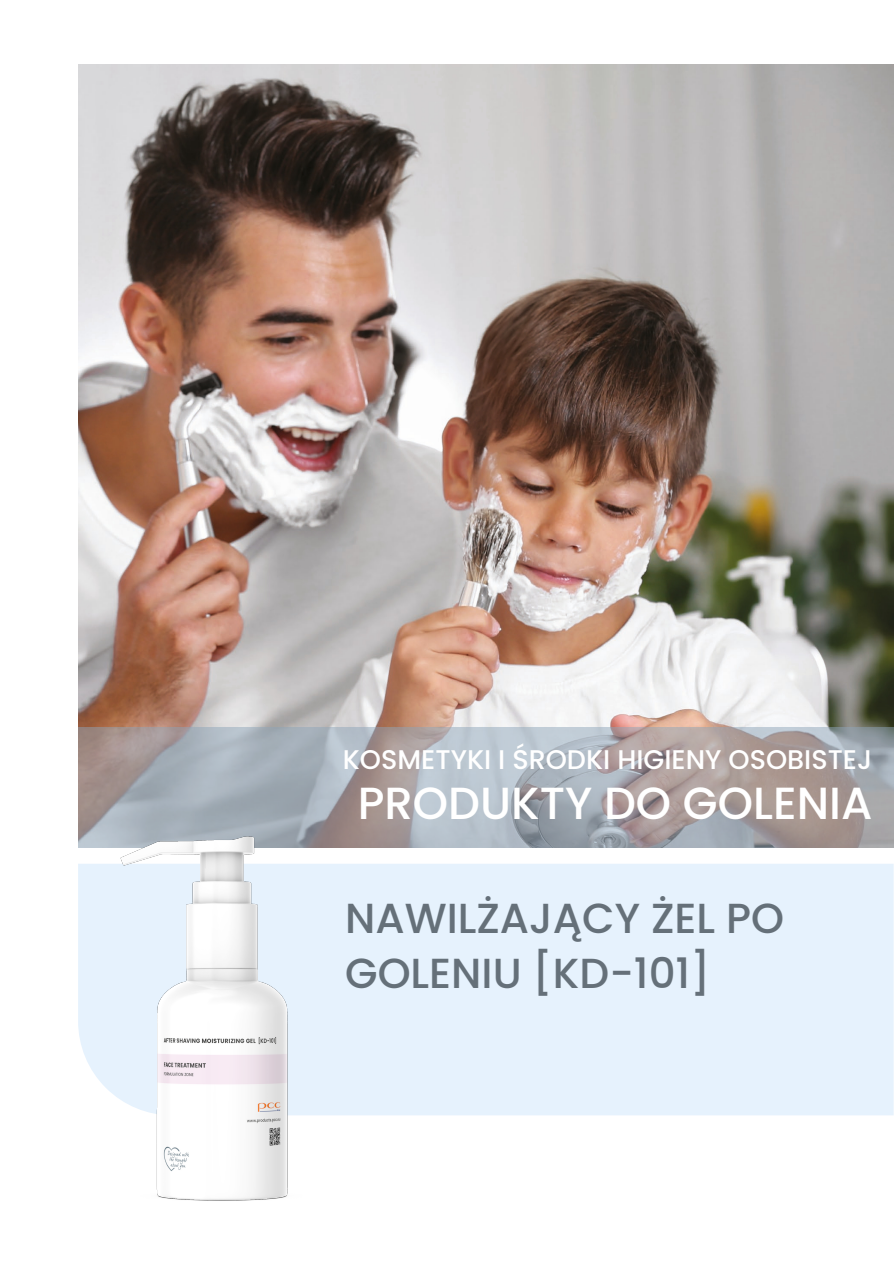
<style>
.page{position:relative;width:894px;height:1263px;background:#fff}
.page>*{position:absolute;margin:0;border:0;box-sizing:border-box;transform-origin:0 0}
.t1{font:500 45px "Poppins";color:#fff}
.t2{font:500 42px/54.6px "Poppins";color:#657079}
.t3{font:500 27px "Poppins";color:#fff}
</style>
<div class="page">
<img style="left:78px;top:64px;width:815px;height:662px">
<div style="left:78px;top:864px;width:815px;height:251px;background:#e6f2fd"></div>
<div style="left:78px;top:726px;width:815px;height:121px;background:#8ea5b9;opacity:.5"></div>
<img style="left:120px;top:835px;width:195px;height:366px">
<p class="t3" style="left:343px;top:741px;width:531px">KOSMETYKI I ŚRODKI HIGIENY OSOBISTEJ</p>
<h1 class="t1" style="left:358px;top:771px;width:516px">PRODUKTY DO GOLENIA</h1>
<h2 class="t2" style="left:345px;top:891px;width:440px">NAWILŻAJĄCY ŻEL PO<br>GOLENIU [KD-101]</h2>
</div>
